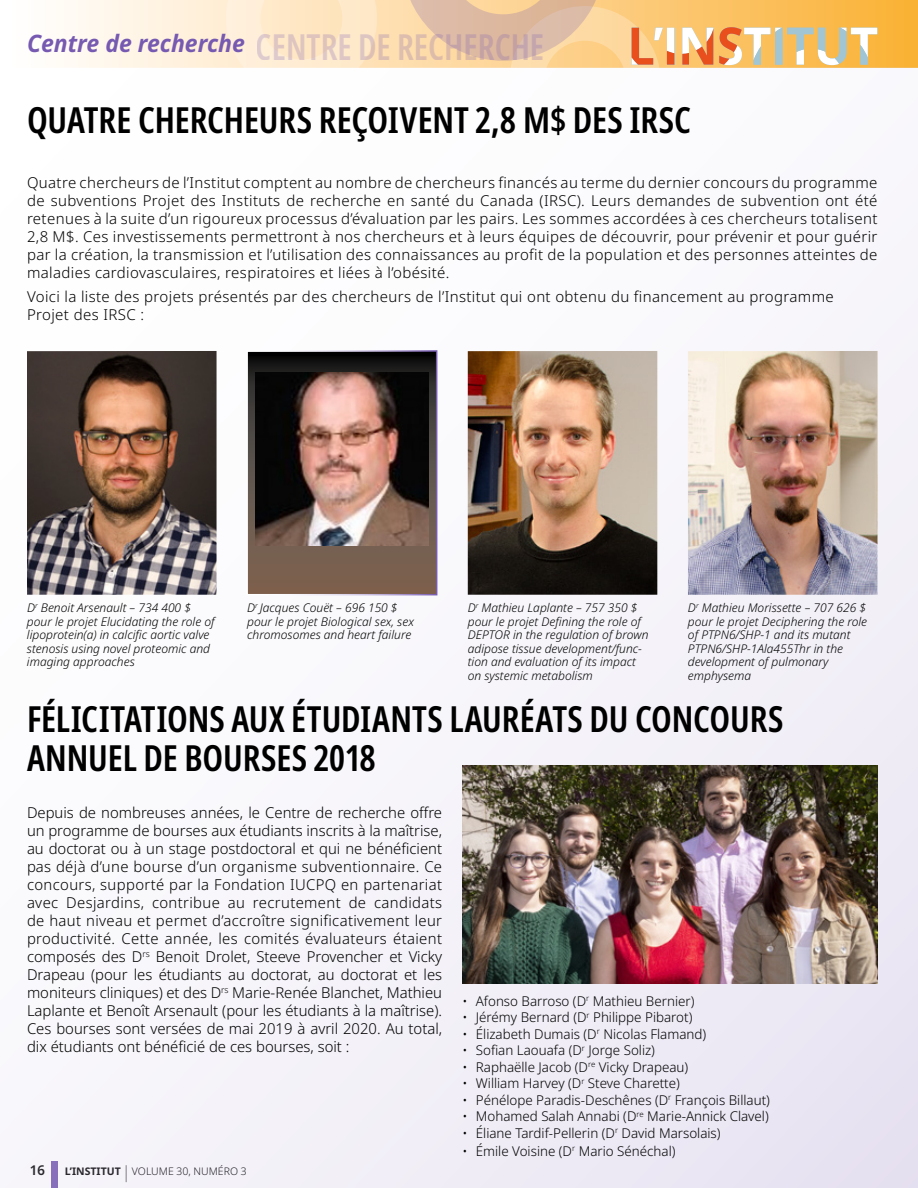
<style>
.page{position:relative;width:918px;height:1188px;background:#fff}
.page>*{position:absolute;margin:0;border:0;box-sizing:border-box;transform-origin:0 0}
.t1{font:600 extra-condensed 36px/39px "Noto Sans";letter-spacing:-.005em;color:#000}
.t2{font:italic 700 24px "Noto Sans";color:#7659b1;scale:.96 1}
.t3{font:300 15px/18px "Noto Sans";letter-spacing:.025em;color:#000;text-align:justify}
.t4{font:300 13.5px "Noto Sans";color:#000}
.t5{font:600 13.5px "Noto Sans";color:#000}
.t6{font:italic 300 12px/13.5px "Noto Sans";color:#000}
.t7{font:300 10.5px "Noto Sans";color:#000}
.s1{font-weight:600;font-style:normal;font-stretch:extra-condensed;font-size:36px}
.s2{font-weight:700}
.s3{font-size:16.8px}
</style>
<div class="page">
<svg style="left:64px;top:0;width:854px;height:67px;background:#fde6c0"></svg>
<svg style="left:226px;top:0;width:151px;height:67px;background:#fee9cb"></svg>
<svg style="left:402px;top:0;width:475px;height:67px;background:#efc388"></svg>
<div style="left:0;top:67px;width:918px;height:1121px;background:linear-gradient(to right,#fdfcfd,#f1eef6)"></div>
<img style="left:27px;top:351px;width:190px;height:244px">
<svg style="left:249px;top:353px;width:185px;height:239px;background:#59483d"></svg>
<img style="left:256px;top:372px;width:172px;height:173px">
<div style="left:246px;top:350px;width:191px;height:245px;border:2px solid #fff"></div>
<img style="left:468px;top:351px;width:189px;height:244px">
<img style="left:688px;top:351px;width:190px;height:244px">
<img style="left:462px;top:765px;width:416px;height:218px">
<h2 class="t2" style="left:27px;top:26px;width:540px">Centre de recherche <span class="s1">CENTRE DE RECHERCHE</span></h2>
<h1 class="t1" style="left:27px;top:102px;width:666px">QUATRE CHERCHEURS REÇOIVENT 2,8 M$ DES IRSC</h1>
<p class="t3" style="left:27px;top:173px;width:852px">Quatre chercheurs de l’Institut comptent au nombre de chercheurs financés au terme du dernier concours du programme de subventions Projet des Instituts de recherche en santé du Canada (IRSC). Leurs demandes de subvention ont été retenues à la suite d’un rigoureux processus d’évaluation par les pairs. Les sommes accordées à ces chercheurs totalisent 2,8 M$. Ces investissements permettront à nos chercheurs et à leurs équipes de découvrir, pour prévenir et pour guérir par la création, la transmission et l’utilisation des connaissances au profit de la population et des personnes atteintes de maladies cardiovasculaires, respiratoires et liées à l’obésité.</p>
<p class="t3" style="left:27px;top:288px;width:808px">Voici la liste des projets présentés par des chercheurs de l’Institut qui ont obtenu du financement au programme<br>Projet des IRSC :</p>
<p class="t6" style="left:27px;top:601px;width:189px">D<sup>r</sup> Benoit Arsenault – 734 400 $ pour le projet Elucidating the role of lipoprotein(a) in calcific aortic valve stenosis using novel proteomic and imaging approaches</p>
<p class="t6" style="left:247px;top:601px;width:168px">D<sup>r</sup> Jacques Couët – 696 150 $ pour le projet Biological sex, sex chromosomes and heart failure</p>
<p class="t6" style="left:468px;top:601px;width:182px">D<sup>r</sup> Mathieu Laplante – 757 350 $ pour le projet Defining the role of<br>DEPTOR in the regulation of brown adipose tissue development/func&shy;tion and evaluation of its impact on systemic metabolism</p>
<p class="t6" style="left:688px;top:601px;width:181px">D<sup>r</sup> Mathieu Morissette – 707 626 $ pour le projet Deciphering the role of PTPN6/SHP-1 and its mutant<br>PTPN6/SHP-1Ala455Thr in the development of pulmonary emphysema</p>
<h1 class="t1" style="left:27px;top:700px;width:758px">FÉLICITATIONS AUX ÉTUDIANTS LAURÉATS DU CONCOURS<br>ANNUEL DE BOURSES 2018</h1>
<p class="t3" style="left:27px;top:804px;width:417px">Depuis de nombreuses années, le Centre de recherche offre un programme de bourses aux étudiants inscrits à la maîtrise, au doctorat ou à un stage postdoctoral et qui ne bénéficient pas déjà d’une bourse d’un organisme subventionnaire. Ce concours, supporté par la Fondation IUCPQ en partenariat avec Desjardins, contribue au recrutement de candidats de haut niveau et permet d’accroître significativement leur productivité. Cette année, les comités évaluateurs étaient composés des D<sup>rs</sup> Benoit Drolet, Steeve Provencher et Vicky Drapeau (pour les étudiants au doctorat, au doctorat et les moniteurs cliniques) et des D<sup>rs</sup> Marie-Renée Blanchet, Mathieu Laplante et Benoît Arsenault (pour les étudiants à la maîtrise).<br>Ces bourses sont versées de mai 2019 à avril 2020. Au total, dix étudiants ont bénéficié de ces bourses, soit :</p>
<p class="t4" style="left:462px;top:991px;width:234px">• Afonso Barroso (D<sup>r</sup> Mathieu Bernier)</p>
<p class="t4" style="left:462px;top:1008px;width:232px">• Jérémy Bernard (D<sup>r</sup> Philippe Pibarot)</p>
<p class="t4" style="left:462px;top:1024px;width:245px">• Élizabeth Dumais (D<sup>r</sup> Nicolas Flamand)</p>
<p class="t4" style="left:462px;top:1041px;width:194px">• Sofian Laouafa (D<sup>r</sup> Jorge Soliz)</p>
<p class="t4" style="left:462px;top:1057px;width:227px">• Raphaëlle Jacob (D<sup>re</sup> Vicky Drapeau)</p>
<p class="t4" style="left:462px;top:1074px;width:219px">• William Harvey (D<sup>r</sup> Steve Charette)</p>
<p class="t4" style="left:462px;top:1090px;width:309px">• Pénélope Paradis-Deschênes (D<sup>r</sup> François Billaut)</p>
<p class="t4" style="left:462px;top:1107px;width:308px">• Mohamed Salah Annabi (D<sup>re</sup> Marie-Annick Clavel)</p>
<p class="t4" style="left:462px;top:1123px;width:260px">• Éliane Tardif-Pellerin (D<sup>r</sup> David Marsolais)</p>
<p class="t4" style="left:462px;top:1141px;width:215px">• Émile Voisine (D<sup>r</sup> Mario Sénéchal)</p>
<p class="t5" style="left:30px;top:1161px;width:16px">16</p>
<p class="t7" style="left:65px;top:1164px;width:183px"><span class="s2">L’INSTITUT</span> <span class="s3">|</span> VOLUME 30, NUMÉRO 3</p>
</div>
